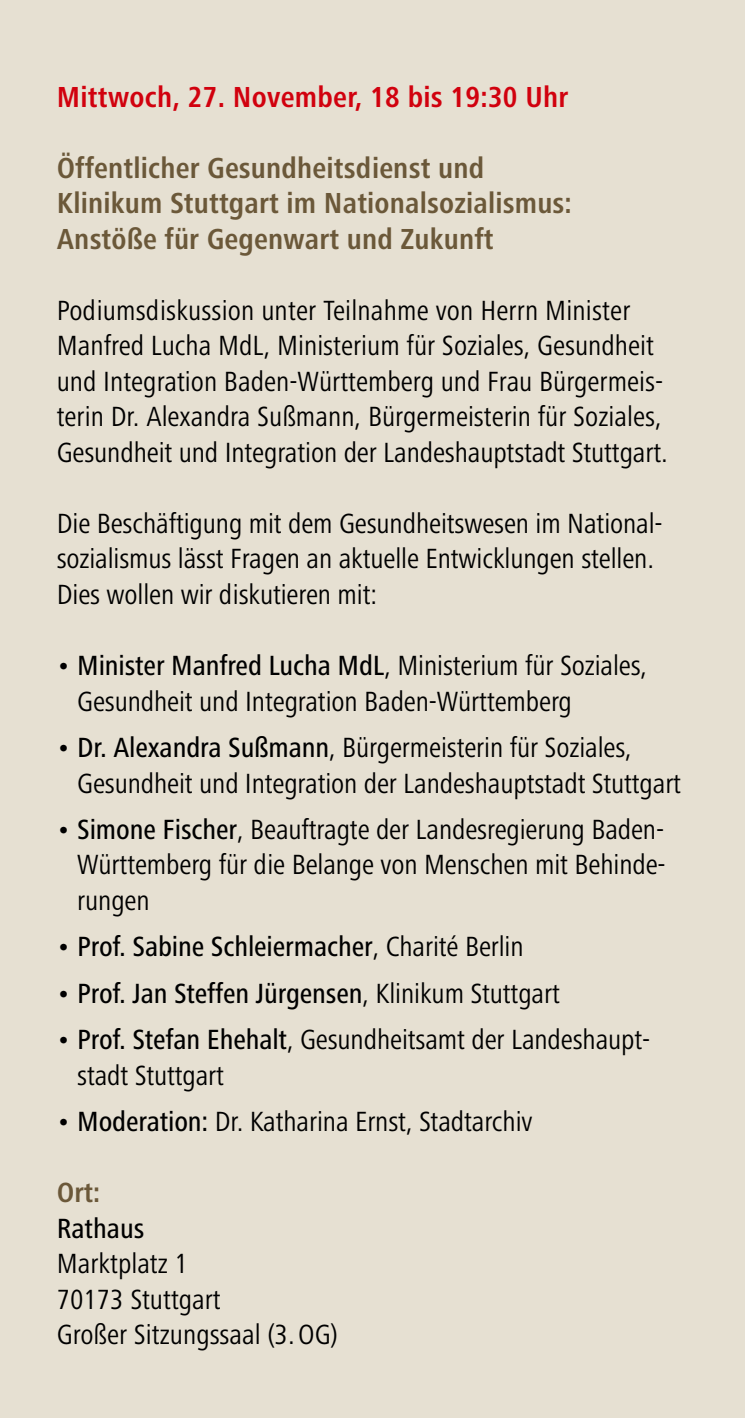
<style>
.page{position:relative;width:745px;height:1418px;background:#fff}
.page>*{position:absolute;margin:0;border:0;box-sizing:border-box;transform-origin:0 0}
.t1{font:700 condensed 30px/35.5px "Frutiger Next Pro";letter-spacing:.005em;color:#6b5839}
.t2{font:700 condensed 30px "Frutiger Next Pro";letter-spacing:.01em;color:#d1010e}
.t3{font:condensed 28.75px/35.5px "Frutiger Next Pro";letter-spacing:-.005em;color:#000}
.t4{font:500 condensed 28.75px "Frutiger Next Pro";letter-spacing:-.005em;color:#000}
.t5{font:700 condensed 28.75px "Frutiger Next Pro";color:#6b5839}
.s1{font-weight:500}
.s2{font-weight:400}
</style>
<div class="page">
<div style="left:0;top:0;width:744px;height:1417px;background:#e6e0d2"></div>
<p class="t2" style="left:57px;top:80px;width:513px">Mittwoch, 27. November, 18 bis 19:30 Uhr</p>
<p class="t1" style="left:57px;top:150px;width:516px">Öffentlicher Gesundheitsdienst und<br>Klinikum Stuttgart im Nationalsozialismus:<br>Anstöße für Gegenwart und Zukunft</p>
<p class="t3" style="left:57px;top:292px;width:612px">Podiumsdiskussion unter Teilnahme von Herrn Minister Manfred Lucha MdL, Ministerium für Soziales, Gesundheit und Integration Baden-Württemberg und Frau Bürgermeis&shy;terin Dr. Alexandra Sußmann, Bürgermeisterin für Soziales, Gesundheit und Integration der Landeshauptstadt Stuttgart.</p>
<p class="t3" style="left:57px;top:505px;width:607px">Die Beschäftigung mit dem Gesundheitswesen im National&shy;sozialismus lässt Fragen an aktuelle Entwicklungen stellen.<br>Dies wollen wir diskutieren mit:</p>
<p class="t3" style="left:77px;top:647px;width:571px;text-indent:-20px"><span class="s1">• Minister Manfred Lucha MdL</span>, Ministerium für Soziales,<br>Gesundheit und Integration Baden-Württemberg</p>
<p class="t3" style="left:77px;top:729px;width:605px;text-indent:-20px"><span class="s1">• Dr. Alexandra Sußmann</span>, Bürgermeisterin für Soziales,<br>Gesundheit und Integration der Landeshauptstadt Stuttgart</p>
<p class="t3" style="left:77px;top:811px;width:589px;text-align:justify;text-indent:-20px"><span class="s1">• Simone Fischer</span>, Beauftragte der Landesregierung Baden-Württemberg für die Belange von Menschen mit Behinde&shy;rungen</p>
<p class="t4" style="left:57px;top:930px;width:468px">• Prof. Sabine Schleiermacher<span class="s2">, Charité Berlin</span></p>
<p class="t4" style="left:57px;top:976px;width:504px">• Prof. Jan Steffen Jürgensen<span class="s2">, Klinikum Stuttgart</span></p>
<p class="t3" style="left:77px;top:1021px;width:574px;text-indent:-20px"><span class="s1">• Prof. Stefan Ehehalt</span>, Gesundheitsamt der Landeshaupt&shy;stadt Stuttgart</p>
<p class="t3" style="left:57px;top:1103px;width:477px"><span class="s1">• Moderation:</span> Dr. Katharina Ernst, Stadtarchiv</p>
<p class="t5" style="left:57px;top:1176px;width:45px">Ort:</p>
<p class="t4" style="left:57px;top:1211px;width:89px">Rathaus</p>
<p class="t3" style="left:57px;top:1245px;width:282px">Marktplatz 1<br>70173 Stuttgart<br>Großer Sitzungssaal (3.OG)</p>
</div>
